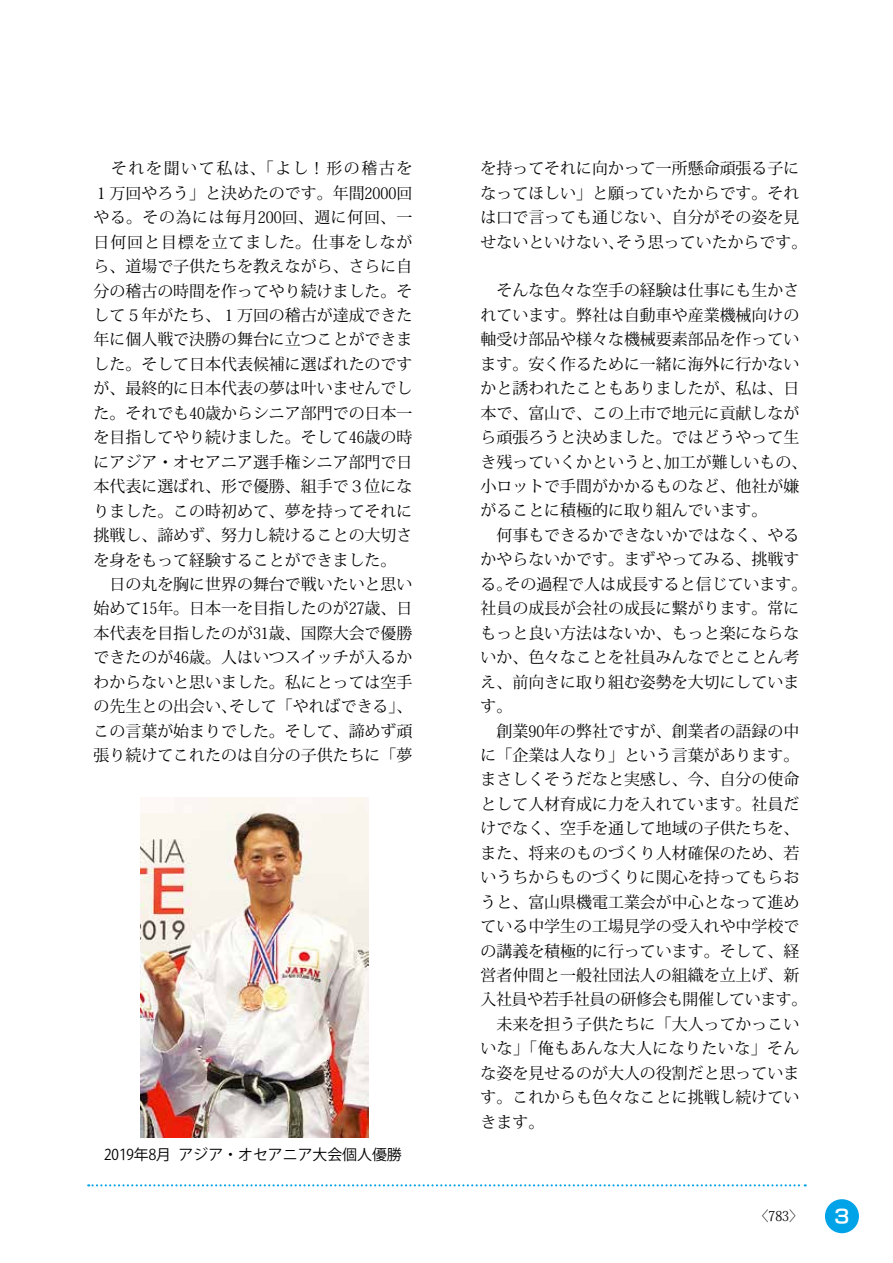
<style>
.page{position:relative;width:893px;height:1263px;background:#fff}
.page>*{position:absolute;margin:0;border:0;box-sizing:border-box;transform-origin:0 0}
.t1{font:18px "New Rodin Pro B";color:#fff}
.t2{font:15.9px/24.5px "Koz Min Pro";color:#000}
.t3{font:14.85px "Koz Go Pro";color:#000}
.t4{font:13.8px "Koz Min Pro";color:#000}
</style>
<div class="page">
<svg style="left:88px;top:1184px;width:718px;height:2px"></svg>
<div style="left:825px;top:1199px;width:34px;height:34px;background:#00a3e7;border-radius:50%"></div>
<img style="left:141px;top:797px;width:227px;height:340px">
<p class="t2" style="left:94px;top:156px;width:320px">　それを聞いて私は、「よし！形の稽古を<br>１万回やろう」と決めたのです。年間2000回やる。その為には毎月200回、週に何回、一日何回と目標を立てました。仕事をしながら、道場で子供たちを教えながら、さらに自分の稽古の時間を作ってやり続けました。そして５年がたち、１万回の稽古が達成できた年に個人戦で決勝の舞台に立つことができました。そして日本代表候補に選ばれたのですが、最終的に日本代表の夢は叶いませんでした。それでも40歳からシニア部門での日本一を目指してやり続けました。そして46歳の時にアジア・オセアニア選手権シニア部門で日本代表に選ばれ、形で優勝、組手で３位になりました。この時初めて、夢を持ってそれに挑戦し、諦めず、努力し続けることの大切さを身をもって経験することができました。　日の丸を胸に世界の舞台で戦いたいと思い始めて15年。日本一を目指したのが27歳、日本代表を目指したのが31歳、国際大会で優勝できたのが46歳。人はいつスイッチが入るかわからないと思いました。私にとっては空手の先生との出会い、そして「やればできる」、この言葉が始まりでした。そして、諦めず頑張り続けてこれたのは自分の子供たちに「夢</p>
<p class="t2" style="left:480px;top:156px;width:328px">を持ってそれに向かって一所懸命頑張る子になってほしい」と願っていたからです。それは口で言っても通じない、自分がその姿を見せないといけない、そう思っていたからです。</p>
<p class="t2" style="left:480px;top:278px;width:328px">　そんな色々な空手の経験は仕事にも生かされています。弊社は自動車や産業機械向けの軸受け部品や様々な機械要素部品を作っています。安く作るために一緒に海外に行かないかと誘われたこともありましたが、私は、日本で、富山で、この上市で地元に貢献しながら頑張ろうと決めました。ではどうやって生き残っていくかというと、加工が難しいもの、小ロットで手間がかかるものなど、他社が嫌がることに積極的に取り組んでいます。<br>　何事もできるかできないかではなく、やるかやらないかです。まずやってみる、挑戦する。その過程で人は成長すると信じています。社員の成長が会社の成長に繋がります。常にもっと良い方法はないか、もっと楽にならないか、色々なことを社員みんなでとことん考え、前向きに取り組む姿勢を大切にしています。<br>　創業90年の弊社ですが、創業者の語録の中に「企業は人なり」という言葉があります。まさしくそうだなと実感し、今、自分の使命として人材育成に力を入れています。社員だけでなく、空手を通して地域の子供たちを、また、将来のものづくり人材確保のため、若いうちからものづくりに関心を持ってもらおうと、富山県機電工業会が中心となって進めている中学生の工場見学の受入れや中学校での講義を積極的に行っています。そして、経営者仲間と一般社団法人の組織を立上げ、新入社員や若手社員の研修会も開催しています。　未来を担う子供たちに「大人ってかっこいいな」「俺もあんな大人になりたいな」そんな姿を見せるのが大人の役割だと思っています。これからも色々なことに挑戦し続けていきます。</p>
<p class="t3" style="left:104px;top:1145px;width:299px">2019年8月 アジア・オセアニア大会個人優勝</p>
<p class="t4" style="left:755px;top:1206px;width:50px">〈783〉</p>
<p class="t1" style="left:834px;top:1200px;width:16px">3</p>
</div>
